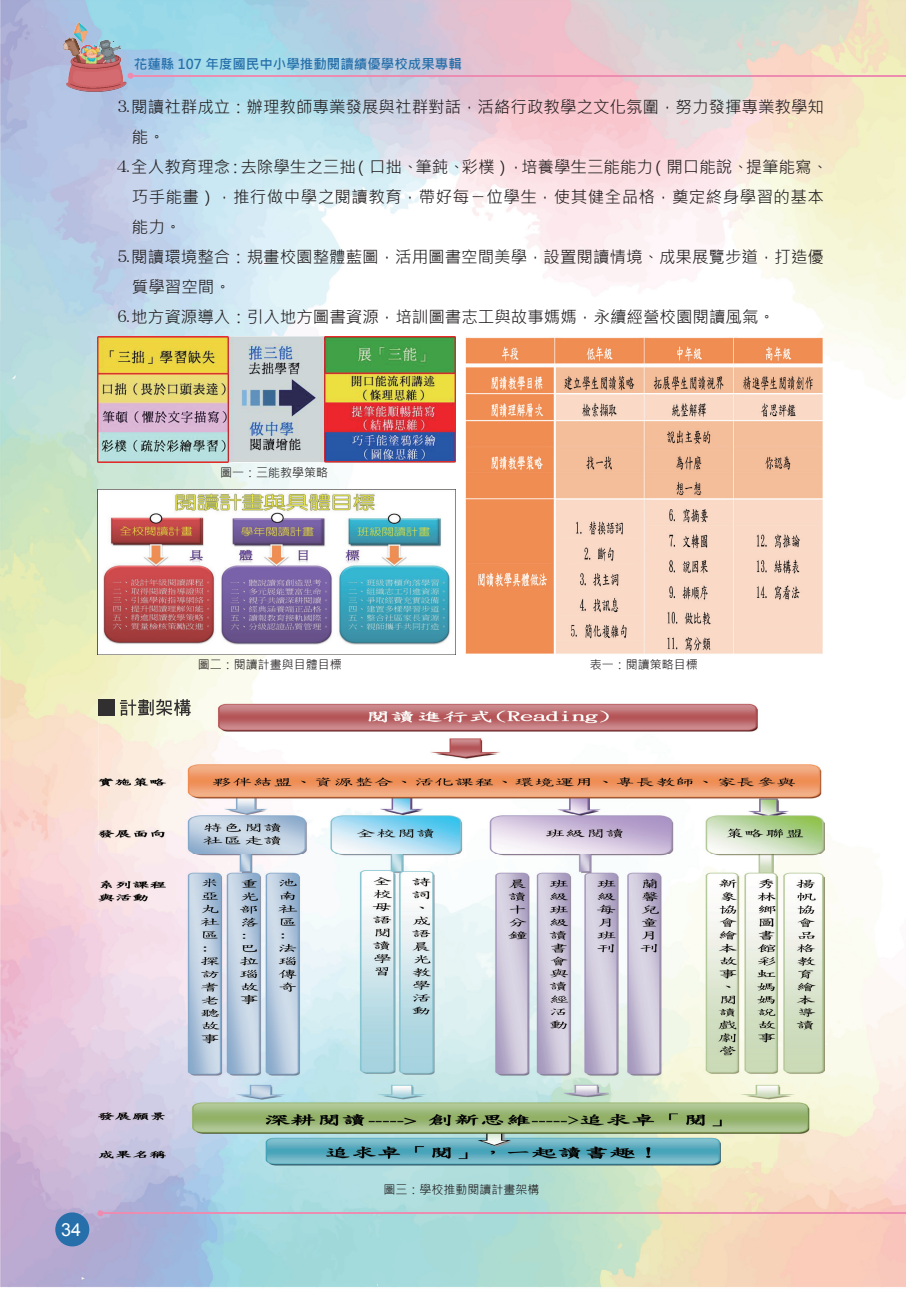
<style>
.page{position:relative;width:906px;height:1289px;background:#fff}
.page>*{position:absolute;margin:0;border:0;box-sizing:border-box;transform-origin:0 0}
.t1{font:18px "Arial";color:#fff}
.t2{font:16.5px "Microsoft Jheng Hei";color:#231f20}
.t3{font:16.5px "Microsoft Jheng Hei";letter-spacing:.025em;color:#231f20}
.t4{font:700 13.5px "Microsoft Jheng Hei";color:#266faa}
.t5{font:12px "Microsoft Jheng Hei";color:#231f20}
.s1{font-family:"MS Mincho"}
</style>
<div class="page">
<img style="left:0;top:0;width:746px;height:644px">
<img style="left:0;top:644px;width:106px;height:643px">
<img style="left:106px;top:644px;width:350px;height:54px">
<img style="left:800px;top:822px;width:106px;height:466px">
<div style="left:55px;top:1212px;width:34px;height:34px;background:#266faa;border-radius:50%"></div>
<hr style="left:131px;top:75px;width:775px;height:1px;background:#ec8cb1">
<hr style="left:100px;top:1212px;width:806px;height:1px;background:#ec8cb1">
<svg style="left:97px;top:1210px;width:6px;height:6px"></svg>
<svg style="left:66px;top:73px;width:68px;height:19px"></svg>
<svg style="left:83px;top:23px;width:5px;height:27px"></svg>
<svg style="left:103px;top:42px;width:14px;height:21px"></svg>
<img style="left:98px;top:337px;width:357px;height:126px">
<img style="left:465px;top:336px;width:357px;height:318px">
<img style="left:98px;top:489px;width:357px;height:165px">
<img style="left:99px;top:698px;width:725px;height:469px">
<img style="left:99px;top:699px;width:16px;height:16px">
<img style="left:120px;top:699px;width:71px;height:17px">
<img style="left:63px;top:22px;width:20px;height:33px">
<p class="t4" style="left:134px;top:55px;width:329px">花蓮縣 107 年度國民中小學推動閱讀績優學校成果專輯</p>
<p class="t2" style="left:115px;top:96px;width:710px"><span class="s1">⒊</span>閱讀社群成立：辦理教師專業發展與社群對話，活絡行政教學之文化氛圍，努力發揮專業教學知</p>
<p class="t2" style="left:132px;top:126px;width:34px">能。</p>
<p class="t2" style="left:115px;top:156px;width:715px"><span class="s1">⒋</span>全人教育理念：去除學生之三拙（口拙、筆鈍、彩樸），培養學生三能能力（開口能說、提筆能寫、</p>
<p class="t3" style="left:132px;top:186px;width:693px">巧手能畫），推行做中學之閱讀教育，帶好每ㄧ位學生，使其健全品格，奠定終身學習的基本</p>
<p class="t2" style="left:132px;top:216px;width:51px">能力。</p>
<p class="t2" style="left:115px;top:246px;width:710px"><span class="s1">⒌</span>閱讀環境整合：規畫校園整體藍圖，活用圖書空間美學，設置閱讀情境、成果展覽步道，打造優</p>
<p class="t2" style="left:132px;top:276px;width:101px">質學習空間。</p>
<p class="t2" style="left:115px;top:306px;width:662px"><span class="s1">⒍</span>地方資源導入：引入地方圖書資源，培訓圖書志工與故事媽媽，永續經營校園閱讀風氣。</p>
<p class="t5" style="left:220px;top:465px;width:109px">圖一：三能教學策略</p>
<p class="t5" style="left:198px;top:657px;width:145px">圖二：閱讀計畫與目體目標</p>
<p class="t5" style="left:590px;top:656px;width:109px">表一：閱讀策略目標</p>
<p class="t1" style="left:61px;top:1217px;width:22px">34</p>
<p class="t5" style="left:383px;top:1181px;width:157px">圖三：學校推動閱讀計畫架構</p>
</div>
